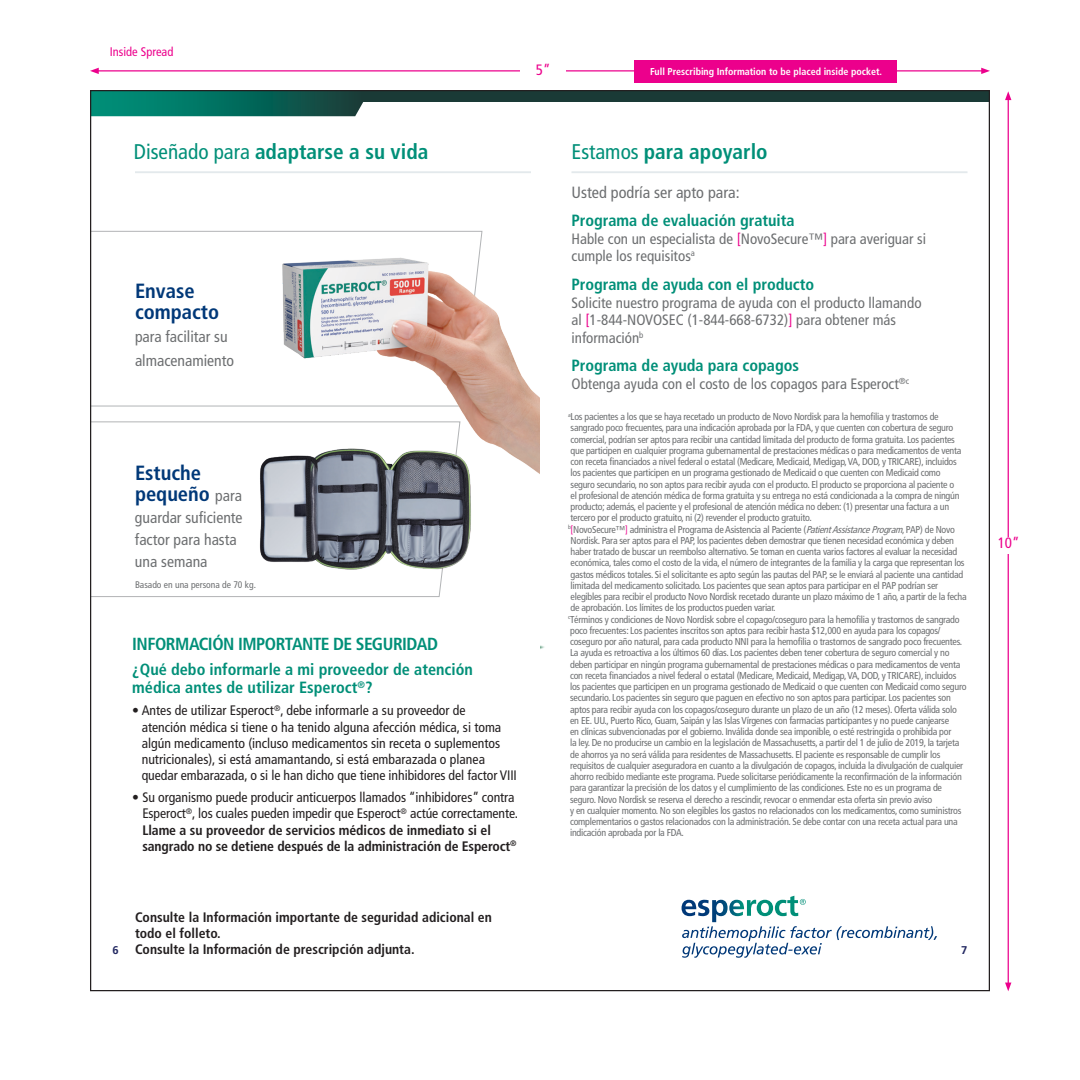
<style>
.page{position:relative;width:1080px;height:1080px;background:#fff}
.page>*{position:absolute;margin:0;border:0;box-sizing:border-box;transform-origin:0 0}
.t1{font:700 condensed 21.25px "Frutiger LT Std";color:#008f78}
.t2{font:700 condensed 20.5px/21.2px "Frutiger LT Std";color:#003878}
.t3{font:condensed 18.75px "Frutiger";color:#008f78}
.t4{font:700 condensed 17.5px "Frutiger LT Std";letter-spacing:-.03em;color:#008f78}
.t5{font:700 condensed 16.25px "Frutiger";color:#008f78}
.t6{font:700 condensed 16.25px/18.8px "Frutiger LT Std";color:#008f78}
.t7{font:condensed 16.25px "Frutiger";color:#6d6f71}
.t8{font:condensed 15.75px/21.8px "Frutiger";color:#6d6f71}
.t9{font:condensed 15px/17.5px "Frutiger";color:#6d6f71}
.t10{font:condensed 15px "Frutiger LT Std";color:#ec008c}
.t11{font:condensed 13.75px/16.2px "Frutiger";color:#231f20}
.t12{font:700 condensed 13.75px/16.2px "Frutiger";color:#231f20}
.t13{font:700 condensed 13.75px/16.2px "Frutiger LT Std";letter-spacing:-.01em;color:#231f20}
.t14{font:condensed 12.5px "Frutiger LT Std";color:#ec008c}
.t15{font:700 11.25px "Frutiger";color:#222861}
.t16{font:condensed 10px/11.2px "Frutiger";letter-spacing:-.025em;color:#6d6f71}
.t17{font:700 condensed 10px "Frutiger LT Std";color:#fff}
.t18{font:condensed 9.62px "Frutiger";color:#6d6f71}
.s1{font-family:"Frutiger";font-weight:400}
.s2{font-family:"Frutiger";font-weight:400;font-size:15.75px;color:#6d6f71}
.s3{color:#ec008c}
.s4{font-style:italic}
</style>
<div class="page">
<svg style="left:92px;top:421px;width:350px;height:176px"></svg>
<svg style="left:92px;top:230px;width:391px;height:177px"></svg>
<hr style="left:135px;top:171px;width:396px;height:2px;background:#e3e9ec">
<img style="left:247px;top:441px;width:224px;height:138px">
<div style="left:278px;top:90px;width:262px;height:11px;background:#1a3a36"></div>
<svg style="left:92px;top:92px;width:278px;height:24px"></svg>
<img style="left:260px;top:236px;width:280px;height:278px">
<div style="left:540px;top:90px;width:22px;height:11px;background:#1a3a36"></div>
<div style="left:551px;top:90px;width:439px;height:11px;background:#1a3a36"></div>
<hr style="left:572px;top:171px;width:396px;height:2px;background:#e3e9ec">
<svg style="left:682px;top:896px;width:255px;height:62px"></svg>
<hr style="left:97px;top:70px;width:886px;height:2px;background:#ec008c">
<svg style="left:90px;top:68px;width:9px;height:6px"></svg>
<svg style="left:981px;top:68px;width:9px;height:6px"></svg>
<div style="left:520px;top:64px;width:46px;height:13px;background:#fff"></div>
<hr style="left:1008px;top:98px;width:1px;height:886px;background:#ec008c">
<svg style="left:1005px;top:983px;width:6px;height:8px"></svg>
<svg style="left:1005px;top:91px;width:6px;height:9px"></svg>
<div style="left:995px;top:537px;width:26px;height:16px;background:#fff"></div>
<div style="left:635px;top:60px;width:262px;height:23px;background:#ec008c"></div>
<p class="t14" style="left:110px;top:45px;width:65px">Inside Spread</p>
<h3 class="t10" style="left:536px;top:61px;width:16px">5”</h3>
<p class="t17" style="left:650px;top:66px;width:234px">Full Prescribing Information to be placed inside pocket.</p>
<h3 class="t3" style="left:135px;top:139px;width:401px">El tratamiento para la hemofilia A que le permite nivelar</h3>
<h1 class="t1" style="left:134px;top:139px;width:296px"><span class="s1">Diseñado para</span> adaptarse a su vida</h1>
<h2 class="t2" style="left:135px;top:280px;width:86px">Envase compacto</h2>
<h3 class="t8" style="left:135px;top:325px;width:101px;line-height:23.6px">para facilitar su almacenamiento</h3>
<h2 class="t2" style="left:135px;top:462px;width:109px">Estuche pequeño <span class="s2">para</span></h2>
<h3 class="t8" style="left:135px;top:507px;width:109px">guardar suficiente factor para hasta una semana</h3>
<p class="t18" style="left:135px;top:579px;width:123px">Basado en una persona de 70 kg.</p>
<h3 class="t4" style="left:132px;top:634px;width:307px">INFORMACIÓN IMPORTANTE DE SEGURIDAD</h3>
<h3 class="t6" style="left:132px;top:660px;width:342px">¿Qué debo informarle a mi proveedor de atención médica antes de utilizar Esperoct<sup>®</sup>?</h3>
<p class="t11" style="left:142px;top:703px;width:377px;text-indent:-9px">• Antes de utilizar Esperoct<sup>®</sup>, debe informarle a su proveedor de<br>atención médica si tiene o ha tenido alguna afección médica, si toma algún medicamento (incluso medicamentos sin receta o suplementos nutricionales), si está amamantando, si está embarazada o planea quedar embarazada, o si le han dicho que tiene inhibidores del factor VIII</p>
<h3 class="t11" style="left:132px;top:789px;width:387px;text-align:right">• Su organismo puede producir anticuerpos llamados “inhibidores” contra<br>Esperoct<sup>®</sup>, los cuales pueden impedir que Esperoct<sup>®</sup> actúe correctamente.</h3>
<h3 class="t13" style="left:142px;top:822px;width:376px">Llame a su proveedor de servicios médicos de inmediato si el sangrado no se detiene después de la administración de Esperoct<sup>®</sup></h3>
<p class="t15" style="left:112px;top:944px;width:8px">6</p>
<h3 class="t12" style="left:135px;top:909px;width:358px">Consulte la Información importante de seguridad adicional en todo el folleto.<br>Consulte la Información de prescripción adjunta.</h3>
<h1 class="t1" style="left:572px;top:139px;width:198px"><span class="s1">Estamos</span> para apoyarlo</h1>
<h3 class="t7" style="left:572px;top:182px;width:170px">Usted podría ser apto para:</h3>
<h3 class="t5" style="left:572px;top:211px;width:225px">Programa de evaluación gratuita</h3>
<h3 class="t9" style="left:572px;top:230px;width:356px">Hable con un especialista de <span class="s3">[</span>NovoSecure™<span class="s3">]</span> para averiguar si cumple los requisitos<sup>a</sup></h3>
<h3 class="t5" style="left:572px;top:275px;width:244px">Programa de ayuda con el producto</h3>
<h3 class="t9" style="left:572px;top:294px;width:352px">Solicite nuestro programa de ayuda con el producto llamando al <span class="s3">[</span>1-844-NOVOSEC (1-844-668-6732)<span class="s3">]</span> para obtener más información<sup>b</sup></h3>
<h3 class="t5" style="left:572px;top:356px;width:229px">Programa de ayuda para copagos</h3>
<h3 class="t9" style="left:572px;top:375px;width:339px">Obtenga ayuda con el costo de los copagos para Esperoct<sup>®c</sup></h3>
<p class="t16" style="left:568px;top:411px;width:400px"><sup>a</sup> Los pacientes a los que se haya recetado un producto de Novo Nordisk para la hemofilia y trastornos de sangrado poco frecuentes, para una indicación aprobada por la FDA, y que cuenten con cobertura de seguro comercial, podrían ser aptos para recibir una cantidad limitada del producto de forma gratuita. Los pacientes que participen en cualquier programa gubernamental de prestaciones médicas o para medicamentos de venta con receta financiados a nivel federal o estatal (Medicare, Medicaid, Medigap, VA, DOD, y TRICARE), incluidos los pacientes que participen en un programa gestionado de Medicaid o que cuenten con Medicaid como<br>seguro secundario, no son aptos para recibir ayuda con el producto. El producto se proporciona al paciente o<br>el profesional de atención médica de forma gratuita y su entrega no está condicionada a la compra de ningún producto; además, el paciente y el profesional de atención médica no deben: (1) presentar una factura a un tercero por el producto gratuito, ni (2) revender el producto gratuito.<br><sup>b</sup> <span class="s3">[</span>NovoSecure™<span class="s3">]</span> administra el Programa de Asistencia al Paciente (<span class="s4">PatientAssistanceProgram</span>, PAP) de Novo Nordisk. Para ser aptos para el PAP, los pacientes deben demostrar que tienen necesidad económica y deben haber tratado de buscar un reembolso alternativo. Se toman en cuenta varios factores al evaluar la necesidad económica, tales como el costo de la vida, el número de integrantes de la familia y la carga que representan los gastos médicos totales. Si el solicitante es apto según las pautas del PAP, se le enviará al paciente una cantidad limitada del medicamento solicitado. Los pacientes que sean aptos para participar en el PAP podrían ser elegibles para recibir el producto Novo Nordisk recetado durante un plazo máximo de 1 año, a partir de la fecha de aprobación. Los límites de los productos pueden variar.<br><sup>c</sup> Términos y condiciones de Novo Nordisk sobre el copago/coseguro para la hemofilia y trastornos de sangrado poco frecuentes: Los pacientes inscritos son aptos para recibir hasta $12,000 en ayuda para los copagos/ coseguro por año natural, para cada producto NNI para la hemofilia o trastornos de sangrado poco frecuentes.<br>La ayuda es retroactiva a los últimos 60 días. Los pacientes deben tener cobertura de seguro comercial y no deben participar en ningún programa gubernamental de prestaciones médicas o para medicamentos de venta con receta financiados a nivel federal o estatal (Medicare, Medicaid, Medigap, VA, DOD, y TRICARE), incluidos los pacientes que participen en un programa gestionado de Medicaid o que cuenten con Medicaid como seguro secundario. Los pacientes sin seguro que paguen en efectivo no son aptos para participar. Los pacientes son aptos para recibir ayuda con los copagos/coseguro durante un plazo de un año (12 meses). Oferta válida solo<br>en EE. UU., Puerto Rico, Guam, Saipán y las Islas Vírgenes con farmacias participantes y no puede canjearse<br>en clínicas subvencionadas por el gobierno. Inválida donde sea imponible, o esté restringida o prohibida por<br>la ley. De no producirse un cambio en la legislación de Massachusetts, a partir del 1 de julio de 2019, la tarjeta de ahorros ya no será válida para residentes de Massachusetts. El paciente es responsable de cumplir los requisitos de cualquier aseguradora en cuanto a la divulgación de copagos, incluida la divulgación de cualquier ahorro recibido mediante este programa. Puede solicitarse periódicamente la reconfirmación de la información para garantizar la precisión de los datos y el cumplimiento de las condiciones. Este no es un programa de seguro. Novo Nordisk se reserva el derecho a rescindir, revocar o enmendar esta oferta sin previo aviso<br>y en cualquier momento. No son elegibles los gastos no relacionados con los medicamentos, como suministros complementarios o gastos relacionados con la administración. Se debe contar con una receta actual para una indicación aprobada por la FDA.</p>
<p class="t15" style="left:961px;top:944px;width:8px">7</p>
<h3 class="t10" style="left:998px;top:534px;width:23px">10”</h3>
</div>
